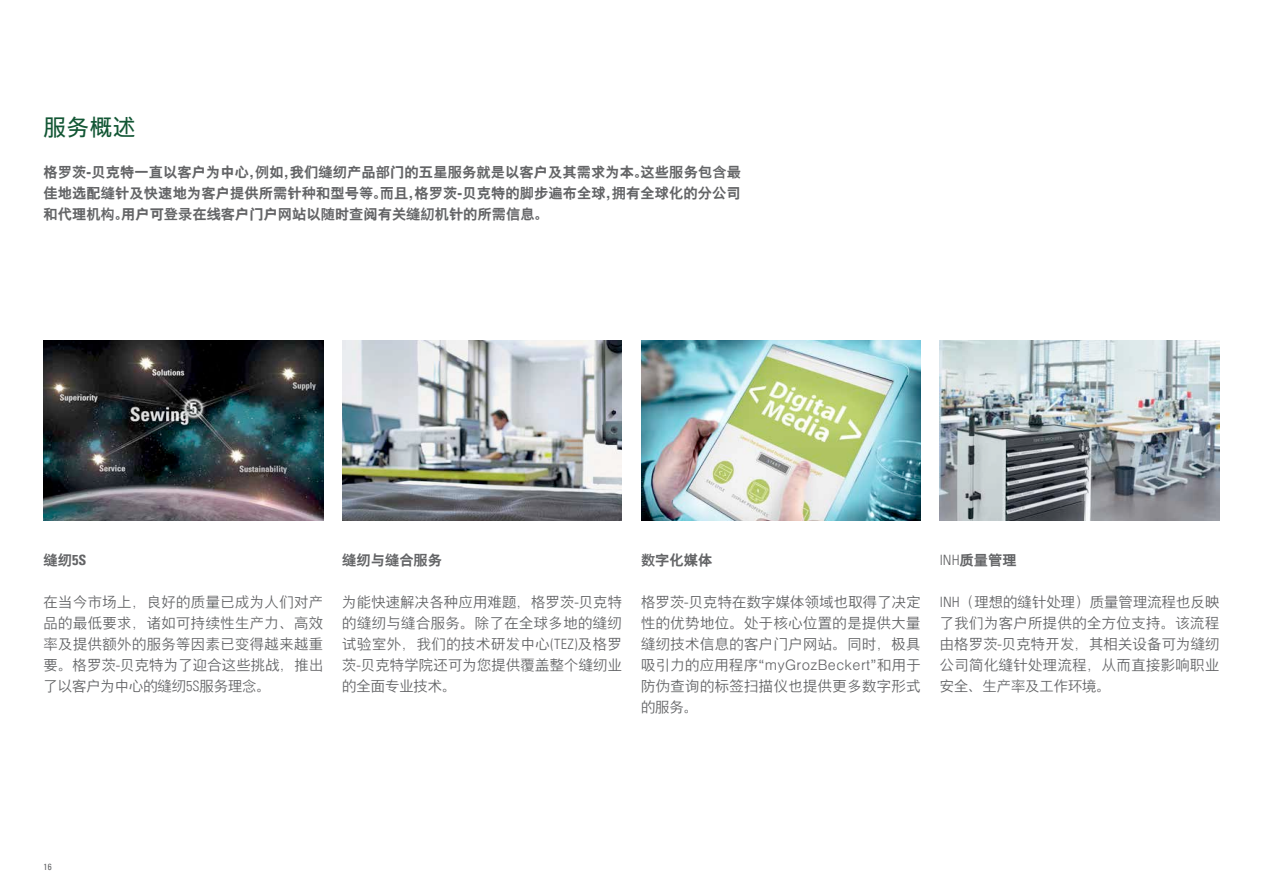
<style>
.page{position:relative;width:1263px;height:893px;background:#fff}
.page>*{position:absolute;margin:0;border:0;box-sizing:border-box;transform-origin:0 0}
.t1{font:22.5px "Nimbus Sans Global";color:#125634}
.t2{font:300 14.25px/21px "Nimbus Sans Global";letter-spacing:.03em;color:#636466;text-align:justify}
.t3{font:700 14.25px/21px "Nimbus Sans Global";color:#636466;text-align:justify}
.t4{font:condensed 9px "Univers Com 57";color:#636466}
.s1{font-family:"Univers Com 67 Bold Cond";font-weight:400}
.s2{font-family:"Univers Com 47 Light Cond";font-weight:400}
</style>
<div class="page">
<img style="left:641px;top:340px;width:280px;height:181px">
<img style="left:342px;top:340px;width:280px;height:181px">
<img style="left:44px;top:340px;width:279px;height:181px">
<img style="left:940px;top:340px;width:279px;height:181px">
<h1 class="t1" style="left:44px;top:114px;width:93px">服务概述</h1>
<p class="t3" style="left:44px;top:161px;width:699px">格罗茨-贝克特一直以客户为中心，例如，我们缝纫产品部门的五星服务就是以客户及其需求为本。这些服务包含最佳地选配缝针及快速地为客户提供所需针种和型号等。而且，格罗茨-贝克特的脚步遍布全球，拥有全球化的分公司和代理机构。用户可登录在线客户门户网站以随时查阅有关缝糿机针的所需信息。</p>
<p class="t3" style="left:44px;top:550px;width:44px">缝纫<span class="s1">5S</span></p>
<p class="t2" style="left:44px;top:592px;width:281px">在当今市场上，良好的质量已成为人们对产品的最低要求，诸如可持续性生产力、高效率及提供额外的服务等因素已变得越来越重要。格罗茨-贝克特为了迎合这些挑战，推出了以客户为中心的缝纫<span class="s2">5S</span>服务理念。</p>
<p class="t3" style="left:342px;top:550px;width:101px">缝纫与缝合服务</p>
<p class="t2" style="left:342px;top:592px;width:281px">为能快速解决各种应用难题，格罗茨-贝克特的缝纫与缝合服务。除了在全球多地的缝纫试验室外，我们的技术研发中心<span class="s2">(TEZ)</span>及格罗茨-贝克特学院还可为您提供覆盖整个缝纫业的全面专业技术。</p>
<p class="t3" style="left:641px;top:550px;width:73px">数字化媒体</p>
<p class="t2" style="left:641px;top:592px;width:281px">格罗茨-贝克特在数字媒体领域也取得了决定性的优势地位。处于核心位置的是提供大量缝纫技术信息的客户门户网站。同时，极具吸引力的应用程序“myGrozBeckert”和用于防伪查询的标签扫描仪也提供更多数字形式的服务。</p>
<p class="t3" style="left:940px;top:550px;width:78px"><span class="s2">INH</span>质量管理</p>
<p class="t2" style="left:940px;top:592px;width:281px"><span class="s2">INH</span>（理想的缝针处理）质量管理流程也反映了我们为客户所提供的全方位支持。该流程由格罗茨-贝克特开发，其相关设备可为缝纫公司简化缝针处理流程，从而直接影响职业安全、生产率及工作环境。</p>
<p class="t4" style="left:44px;top:861px;width:10px">16</p>
</div>
